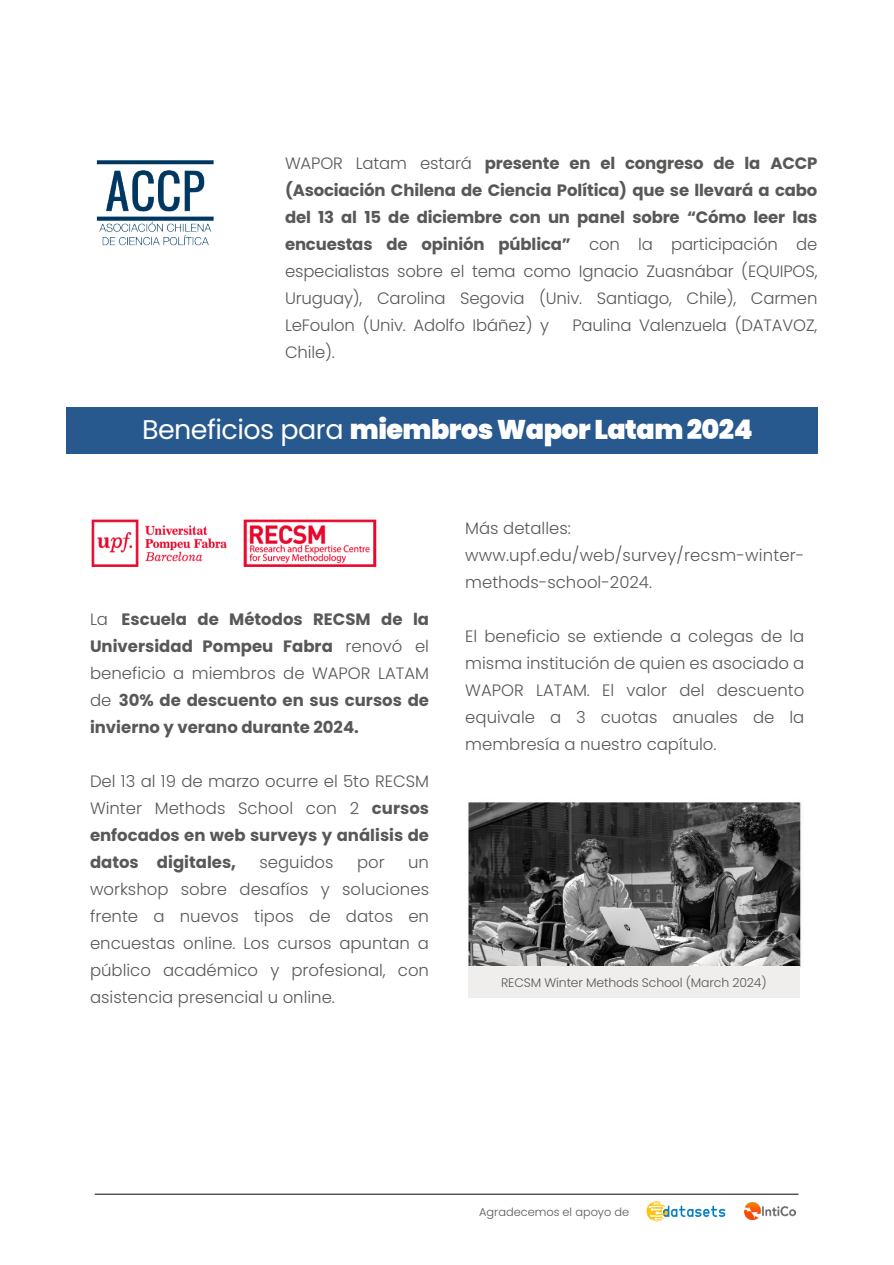
<style>
.page{position:relative;width:894px;height:1265px;background:#fff}
.page>*{position:absolute;margin:0;border:0;box-sizing:border-box;transform-origin:0 0}
.t1{font:900 27px "Poppins";letter-spacing:-.02em;color:#fff}
.t2{font:300 16.5px/27px "Poppins";color:#585857;text-align:justify}
.t3{font:700 16.5px/27px "Poppins";color:#585857;text-align:justify}
.t4{font:300 12.45px "Poppins";letter-spacing:-.01em;color:#585857}
.t5{font:300 11.4px "Poppins";color:#585857}
.s1{font-weight:700}
.s2{font-weight:400}
.s3{font-weight:300}
</style>
<div class="page">
<div style="left:66px;top:407px;width:752px;height:47px;background:#27588e"></div>
<img style="left:96px;top:160px;width:118px;height:86px">
<img style="left:91px;top:519px;width:286px;height:48px">
<img style="left:468px;top:802px;width:334px;height:164px">
<div style="left:468px;top:966px;width:331px;height:31px;background:#efeeec"></div>
<hr style="left:95px;top:1193px;width:704px;height:2px;background:#585857">
<img style="left:744px;top:1202px;width:51px;height:17px">
<img style="left:646px;top:1201px;width:80px;height:21px">
<p class="t2" style="left:285px;top:150px;width:534px">WAPOR Latam estará <span class="s1">presente en el congreso de la ACCP (Asociación Chilena de Ciencia Política) que se llevará a cabo del 13 al 15 de diciembre con un panel sobre “Cómo leer las encuestas de opinión pública”</span> con la participación de especialistas sobre el tema como Ignacio Zuasnábar (EQUIPOS, Uruguay), Carolina Segovia (Univ. Santiago, Chile), Carmen LeFoulon (Univ. Adolfo Ibáñez) y</p>
<p class="t2" style="left:572px;top:312px;width:246px">Paulina Valenzuela (DATAVOZ,</p>
<p class="t2" style="left:285px;top:339px;width:51px">Chile).</p>
<h1 class="t1" style="left:142px;top:413px;width:612px"><span class="s2">Beneficios para</span> miembros Wapor Latam 2024</h1>
<p class="t3" style="left:90px;top:606px;width:341px"><span class="s3">La</span> Escuela de Métodos RECSM de la Universidad Pompeu Fabra <span class="s3">renovó el beneficio a miembros de WAPOR LATAM de</span> 30% de descuento en sus cursos de invierno y verano durante 2024.</p>
<p class="t2" style="left:90px;top:768px;width:341px">Del 13 al 19 de marzo ocurre el 5to RECSM Winter Methods School con 2 <span class="s1">cursos enfocados en web surveys y análisis de datos digitales,</span></p>
<p class="t2" style="left:259px;top:849px;width:76px">seguidos</p>
<p class="t2" style="left:357px;top:849px;width:29px">por</p>
<p class="t2" style="left:90px;top:849px;width:341px;text-indent:318px">un workshop sobre desafíos y soluciones frente a nuevos tipos de datos en encuestas online. Los cursos apuntan a público académico y profesional, con asistencia presencial u online.</p>
<p class="t2" style="left:465px;top:514px;width:341px;text-align:left">Más detalles: www.upf.edu/web/survey/recsm-winter&shy;methods-school-2024.</p>
<p class="t2" style="left:465px;top:622px;width:341px">El beneficio se extiende a colegas de la misma institución de quien es asociado a WAPOR LATAM. El valor del descuento equivale a 3 cuotas anuales de la membresía a nuestro capítulo.</p>
<p class="t4" style="left:501px;top:975px;width:267px">RECSM Winter Methods School (March 2024)</p>
<p class="t5" style="left:479px;top:1205px;width:152px">Agradecemos el apoyo de</p>
</div>
